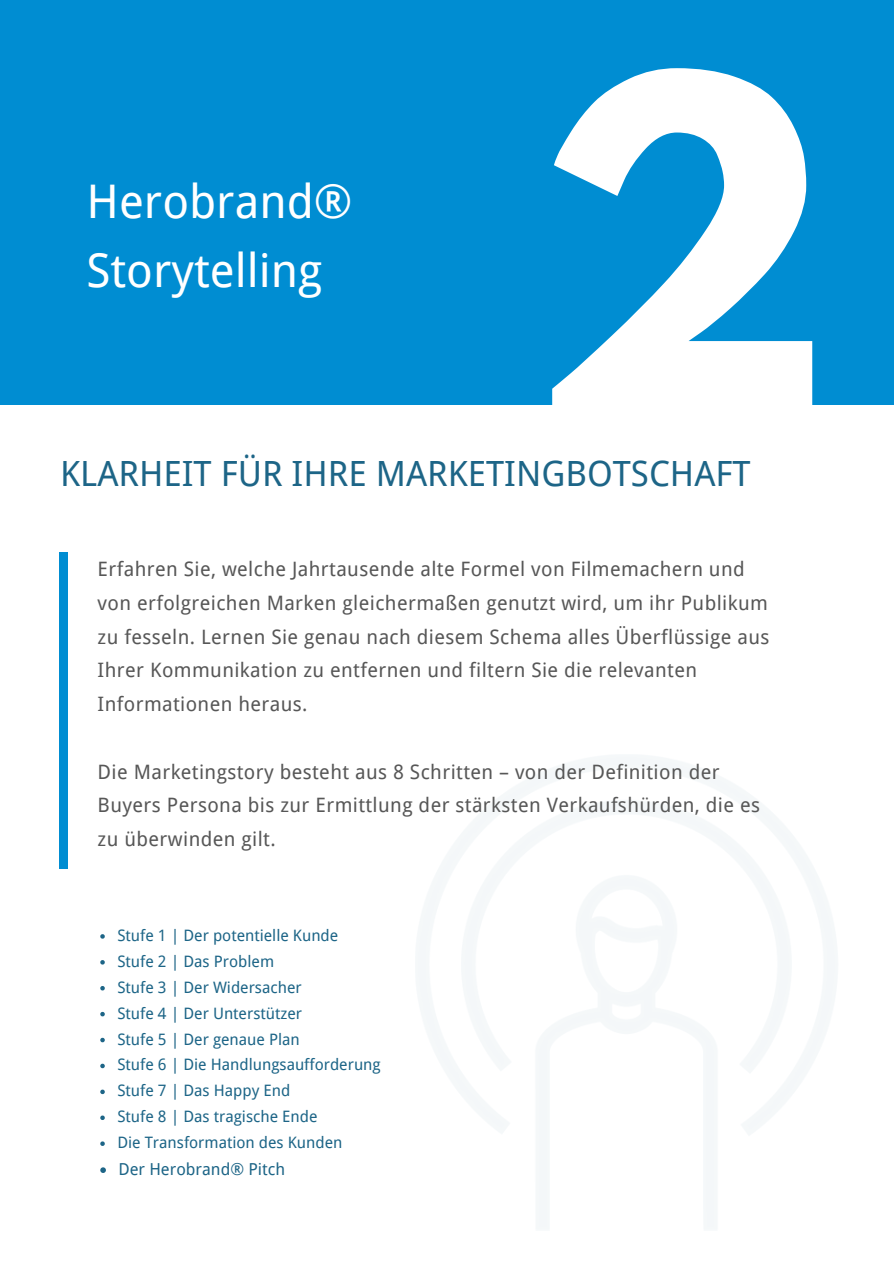
<style>
.page{position:relative;width:894px;height:1264px;background:#fff}
.page>*{position:absolute;margin:0;border:0;box-sizing:border-box;transform-origin:0 0}
.t1{font:700 404.1px "League Spartan";color:#fff}
.t2{font:46.35px/68.7px "Droid Sans";color:#fff}
.t3{font:34.8px "Droid Sans";color:#1d6587}
.t4{font:19.8px/33.8px "Droid Sans";letter-spacing:.02em;color:#575757}
.t5{font:16.5px "Droid Sans";color:#1d6587}
.t6{font:15.75px/26px "Droid Sans";color:#1d6587}
</style>
<div class="page">
<div style="left:0;top:0;width:893px;height:404px;background:#008dd2"></div>
<div style="left:59px;top:552px;width:8px;height:316px;background:#008dd2"></div>
<svg style="left:100px;top:934px;width:5px;height:4px"></svg>
<svg style="left:100px;top:960px;width:5px;height:4px"></svg>
<svg style="left:100px;top:986px;width:5px;height:4px"></svg>
<svg style="left:100px;top:1011px;width:5px;height:5px"></svg>
<svg style="left:100px;top:1037px;width:5px;height:5px"></svg>
<svg style="left:100px;top:1063px;width:5px;height:5px"></svg>
<svg style="left:100px;top:1089px;width:5px;height:5px"></svg>
<svg style="left:100px;top:1115px;width:5px;height:4px"></svg>
<svg style="left:100px;top:1141px;width:5px;height:4px"></svg>
<svg style="left:100px;top:1167px;width:6px;height:5px"></svg>
<h2 class="t2" style="left:86px;top:168px;width:267px">Herobrand®<br>Storytelling</h2>
<h1 class="t1" style="left:530px;top:44px;width:306px">2</h1>
<h3 class="t3" style="left:60px;top:453px;width:691px">KLARHEIT FÜR IHRE MARKETINGBOTSCHAFT</h3>
<p class="t4" style="left:98px;top:552px;width:673px">Erfahren Sie, welche Jahrtausende alte Formel von Filmemachern und von erfolgreichen Marken gleichermaßen genutzt wird, um ihr Publikum zu fesseln. Lernen Sie genau nach diesem Schema alles Überflüssige aus Ihrer Kommunikation zu entfernen und filtern Sie die relevanten Informationen heraus.</p>
<p class="t4" style="left:98px;top:755px;width:663px">Die Marketingstory besteht aus 8 Schritten – von der Definition der<br>Buyers Persona bis zur Ermittlung der stärksten Verkaufshürden, die es zu überwinden gilt.</p>
<p class="t6" style="left:117px;top:922px;width:265px">Stufe 1 | Der potentielle Kunde<br>Stufe 2 | Das Problem<br>Stufe 3 | Der Widersacher<br>Stufe 4 | Der Unterstützer<br>Stufe 5 | Der genaue Plan<br>Stufe 6 | Die Handlungsaufforderung<br>Stufe 7 | Das Happy End<br>Stufe 8 | Das tragische Ende<br>Die Transformation des Kunden</p>
<p class="t5" style="left:118px;top:1159px;width:168px">Der Herobrand® Pitch</p>
</div>
